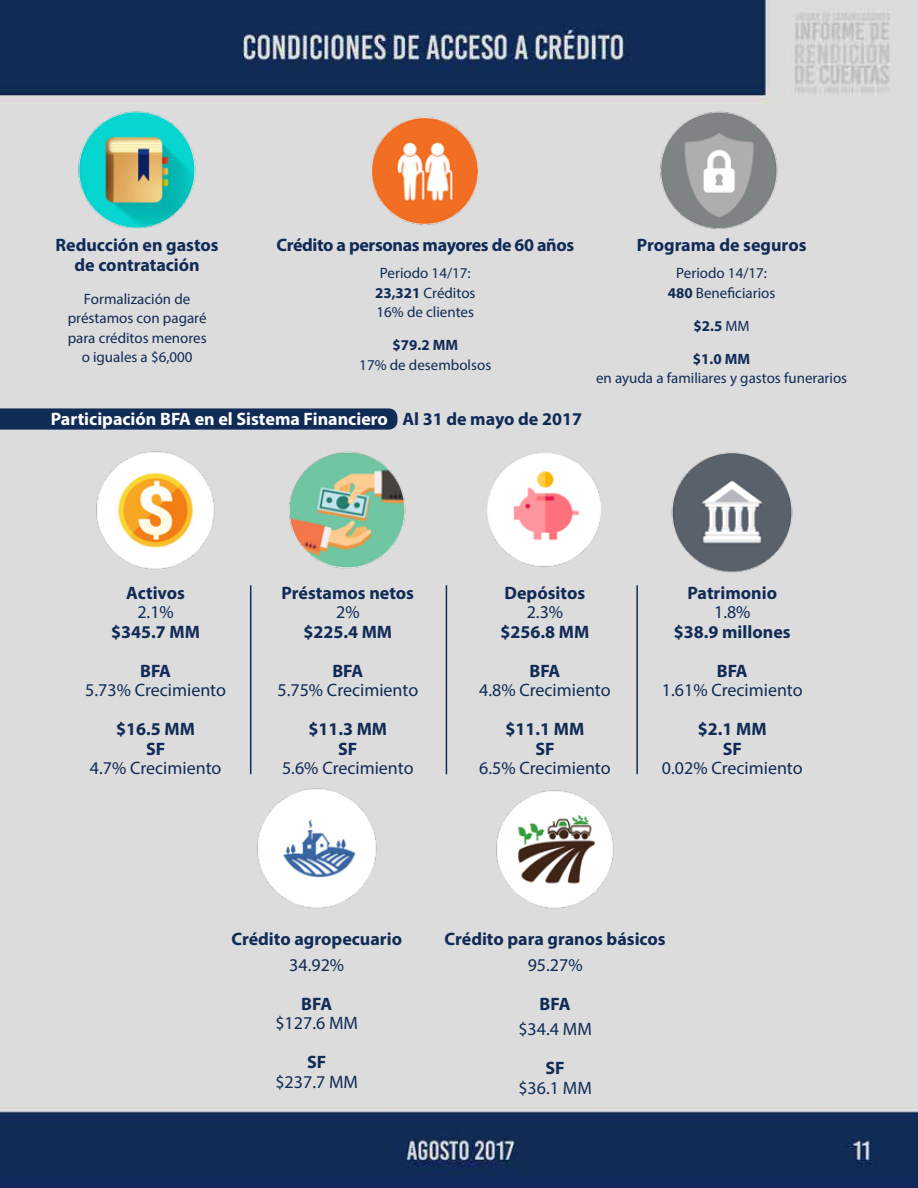
<style>
.page{position:relative;width:918px;height:1188px;background:#fff}
.page>*{position:absolute;margin:0;border:0;box-sizing:border-box;transform-origin:0 0}
.t1{font:700 18px/19.5px "Myriad Pro";color:#102b56;text-align:center}
.t2{font:18px "Myriad Pro";color:#102b56}
.t3{font:700 18px "Myriad Pro";color:#fff}
.t4{font:700 18px "Myriad Pro";letter-spacing:-.02em;color:#102b56}
.t5{font:15px/19.5px "Myriad Pro";color:#102b56;text-align:center}
.t6{font:700 15px "Myriad Pro";color:#102b56}
.s1{font-weight:700}
.s2{color:#102b56}
.s3{font-weight:400}
</style>
<div class="page">
<img style="left:0;top:0;width:918px;height:1188px">
<img style="left:92px;top:445px;width:128px;height:129px">
<img style="left:252px;top:782px;width:130px;height:132px">
<img style="left:491px;top:784px;width:128px;height:130px">
<img style="left:284px;top:445px;width:128px;height:129px">
<img style="left:464px;top:442px;width:162px;height:129px">
<img style="left:651px;top:445px;width:162px;height:129px">
<svg style="left:0;top:408px;width:397px;height:22px;background:#18325b"></svg>
<hr style="left:636px;top:585px;width:2px;height:189px;background:#102b56">
<hr style="left:446px;top:585px;width:1px;height:189px;background:#102b56">
<hr style="left:250px;top:585px;width:1px;height:189px;background:#102b56">
<img style="left:73px;top:109px;width:128px;height:121px">
<img style="left:361px;top:109px;width:128px;height:121px">
<img style="left:655px;top:109px;width:128px;height:121px">
<p class="t1" style="left:56px;top:235px;width:165px">Reducción en gastos de contratación</p>
<p class="t5" style="left:68px;top:289px;width:140px">Formalización de préstamos con pagaré para créditos menores o iguales a $6,000</p>
<p class="t4" style="left:276px;top:233px;width:299px">Crédito a personas mayores de 60 años</p>
<p class="t5" style="left:375px;top:263px;width:102px">Periodo 14/17:<br><span class="s1">23,321</span> Créditos<br>16% de clientes</p>
<p class="t6" style="left:392px;top:335px;width:67px">$79.2 MM</p>
<p class="t5" style="left:359px;top:355px;width:133px">17% de desembolsos</p>
<p class="t3" style="left:51px;top:407px;width:533px">Participación BFA en el Sistema Financiero <span class="s2">Al 31 de mayo de 2017</span></p>
<p class="t1" style="left:637px;top:235px;width:171px">Programa de seguros</p>
<p class="t5" style="left:668px;top:263px;width:109px">Periodo 14/17:<br><span class="s1">480</span> Beneficiarios</p>
<p class="t6" style="left:694px;top:316px;width:58px">$2.5 <span class="s3">MM</span></p>
<p class="t6" style="left:693px;top:349px;width:59px">$1.0 MM</p>
<p class="t5" style="left:596px;top:368px;width:253px">en ayuda a familiares y gastos funerarios</p>
<p class="t1" style="left:126px;top:582px;width:60px">Activos</p>
<p class="t2" style="left:137px;top:601px;width:38px">2.1%</p>
<p class="t1" style="left:111px;top:612px;width:90px;line-height:39px">$345.7 MM<br>BFA</p>
<p class="t2" style="left:85px;top:679px;width:142px">5.73% Crecimiento</p>
<p class="t1" style="left:116px;top:719px;width:80px">$16.5 MM<br>SF</p>
<p class="t2" style="left:90px;top:757px;width:133px">4.7% Crecimiento</p>
<p class="t1" style="left:282px;top:582px;width:134px">Préstamos netos</p>
<p class="t2" style="left:336px;top:601px;width:25px">2%</p>
<p class="t1" style="left:304px;top:612px;width:90px;line-height:39px">$225.4 MM<br>BFA</p>
<p class="t2" style="left:277px;top:679px;width:142px">5.75% Crecimiento</p>
<p class="t1" style="left:308px;top:719px;width:80px">$11.3 MM<br>SF</p>
<p class="t2" style="left:282px;top:757px;width:133px">5.6% Crecimiento</p>
<p class="t1" style="left:505px;top:582px;width:82px">Depósitos</p>
<p class="t2" style="left:527px;top:601px;width:38px">2.3%</p>
<p class="t1" style="left:501px;top:612px;width:90px;line-height:39px">$256.8 MM<br>BFA</p>
<p class="t2" style="left:479px;top:679px;width:133px">4.8% Crecimiento</p>
<p class="t1" style="left:506px;top:719px;width:80px">$11.1 MM<br>SF</p>
<p class="t2" style="left:479px;top:757px;width:133px">6.5% Crecimiento</p>
<p class="t1" style="left:688px;top:582px;width:91px">Patrimonio</p>
<p class="t2" style="left:714px;top:601px;width:38px">1.8%</p>
<p class="t1" style="left:674px;top:612px;width:118px;line-height:39px">$38.9 millones<br>BFA</p>
<p class="t2" style="left:662px;top:679px;width:142px">1.61% Crecimiento</p>
<p class="t1" style="left:698px;top:719px;width:70px">$2.1 MM<br>SF</p>
<p class="t2" style="left:662px;top:757px;width:142px">0.02% Crecimiento</p>
<p class="t1" style="left:231px;top:929px;width:172px">Crédito agropecuario</p>
<p class="t2" style="left:289px;top:954px;width:56px">34.92%</p>
<p class="t1" style="left:301px;top:993px;width:32px">BFA</p>
<p class="t2" style="left:275px;top:1012px;width:84px">$127.6 MM</p>
<p class="t1" style="left:307px;top:1052px;width:21px">SF</p>
<p class="t2" style="left:275px;top:1071px;width:84px">$237.7 MM</p>
<p class="t1" style="left:444px;top:929px;width:223px">Crédito para granos básicos</p>
<p class="t2" style="left:528px;top:954px;width:56px">95.27%</p>
<p class="t1" style="left:540px;top:993px;width:32px">BFA</p>
<p class="t2" style="left:518px;top:1018px;width:75px">$34.4 MM</p>
<p class="t1" style="left:546px;top:1058px;width:21px">SF</p>
<p class="t2" style="left:518px;top:1077px;width:75px">$36.1 MM</p>
</div>
